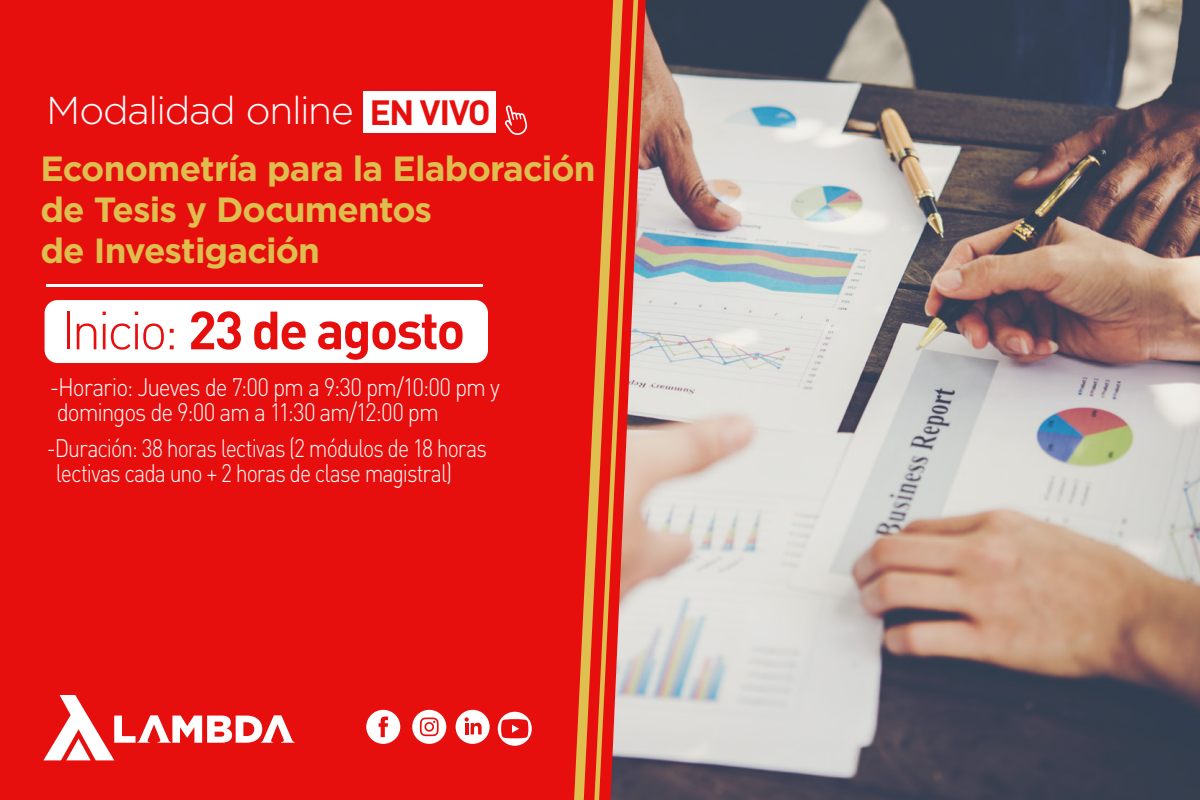
<style>
.page{position:relative;width:1200px;height:800px;background:#e70f0d}
.page>*{position:absolute;margin:0;border:0;box-sizing:border-box;transform-origin:0 0}
.t1{font:700 53px "DIN Pro";letter-spacing:-.04em;color:#e70f0d}
.t2{font:300 38.8px "Gotham";letter-spacing:-.035em;color:#fff}
.t3{font:700 35px/41px "Gotham";letter-spacing:-.025em;color:#ddbe4e}
.t4{font:300 25px/25px "DIN Pro";letter-spacing:-.05em;color:#fff;scale:.85 1}
.t5{font:300 25px "DIN Pro";letter-spacing:-.05em;color:#fff;scale:.91 1}
.s1{font-family:"DIN Pro";font-weight:700;font-size:34.6px;color:#e70f0d}
.s2{font-weight:300}
</style>
<div class="page">
<svg style="left:574px;top:46px;width:37px;height:754px"></svg>
<hr style="left:46px;top:284px;width:437px;height:3px;background:#fff">
<svg style="left:43px;top:695px;width:252px;height:65px"></svg>
<div style="left:364px;top:92px;width:132px;height:41px;background:#fff"></div>
<svg style="left:505px;top:105px;width:22px;height:30px"></svg>
<div style="left:45px;top:300px;width:443px;height:63px;background:#fff;border-radius:13px"></div>
<img style="left:611px;top:0;width:589px;height:800px">
<div style="left:366px;top:710px;width:34px;height:34px;background:#fff;border-radius:17px"></div>
<svg style="left:379px;top:717px;width:9px;height:20px"></svg>
<div style="left:412px;top:710px;width:34px;height:34px;background:#fff;border-radius:17px"></div>
<svg style="left:420px;top:718px;width:19px;height:18px"></svg>
<div style="left:456px;top:710px;width:34px;height:34px;background:#fff;border-radius:50%"></div>
<svg style="left:465px;top:717px;width:17px;height:17px"></svg>
<svg style="left:498px;top:712px;width:34px;height:34px"></svg>
<svg style="left:501px;top:719px;width:27px;height:19px"></svg>
<h2 class="t2" style="left:47px;top:86px;width:446px">Modalidad online <span class="s1">EN VIVO</span></h2>
<h3 class="t3" style="left:40px;top:148px;width:557px">Econometría para la Elaboración de Tesis y Documentos<br>de Investigación</h3>
<h1 class="t1" style="left:61px;top:286px;width:406px"><span class="s2">Inicio:</span> 23 de agosto</h1>
<p class="t5" style="left:50px;top:368px;width:496px">-Horario: Jueves de 7:00 pm a 9:30 pm/10:00 pm y</p>
<p class="t4" style="left:56px;top:434px;width:508px;text-indent:-9px">-Duración: 38 horas lectivas (2 módulos de 18 horas lectivas cada uno + 2 horas de clase magistral)</p>
<p class="t5" style="left:57px;top:393px;width:421px">domingos de 9:00 am a 11:30 am/12:00 pm</p>
</div>
